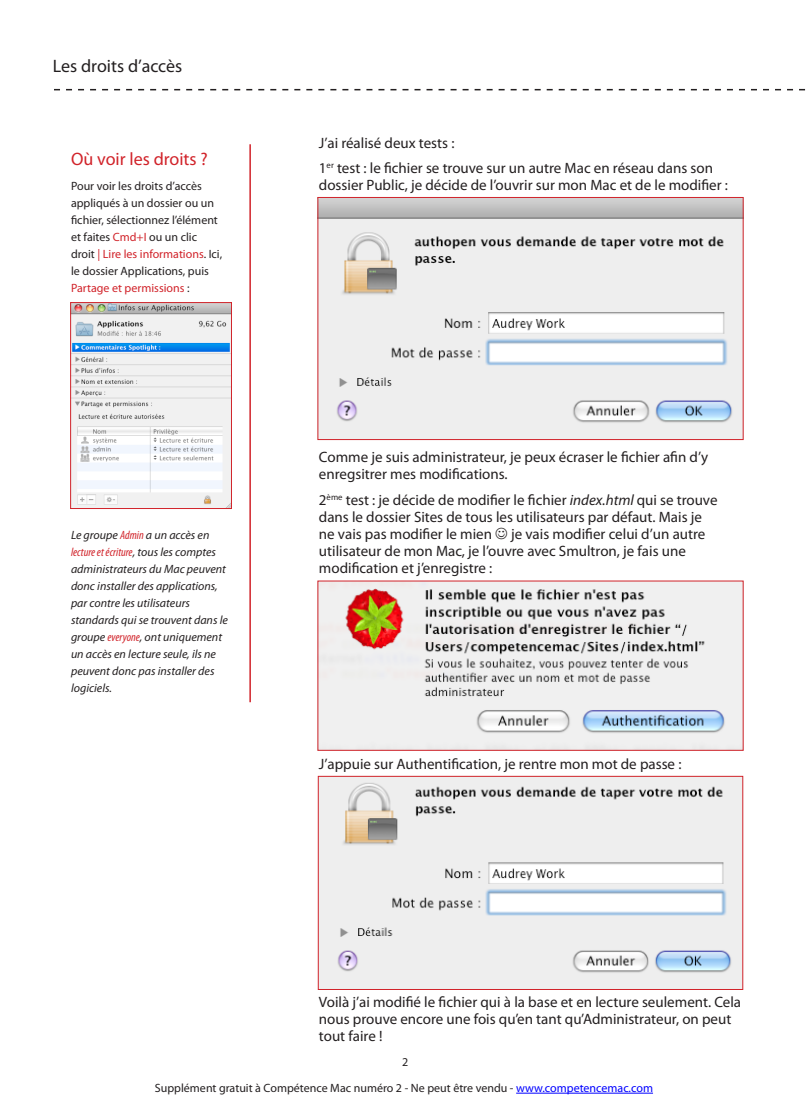
<style>
.page{position:relative;width:808px;height:1106px;background:#fff}
.page>*{position:absolute;margin:0;border:0;box-sizing:border-box;transform-origin:0 0}
.t1{font:18px "Myriad Pro";color:#231f20}
.Notes_Titre{font:18px "Myriad Pro";color:#d1232a}
.t2{font:15px/17px "Myriad Pro";color:#231f20}
.legende{font:italic 12px/17px "Myriad Pro";color:#231f20}
.Notes{font:12px/17px "Myriad Pro";color:#231f20}
.s1{color:#d1232a}
.s2{font-stretch:condensed;color:#d1232a}
.s3{font-style:italic}
.s4{color:#00f}
</style>
<div class="page">
<svg style="left:54px;top:89px;width:752px;height:1px"></svg>
<hr style="left:249px;top:144px;width:2px;height:558px;background:#d1232a">
<img style="left:72px;top:304px;width:158px;height:203px">
<div style="left:70px;top:302px;width:162px;height:207px;border:1px solid #d1232a"></div>
<img style="left:319px;top:199px;width:422px;height:239px">
<div style="left:317px;top:197px;width:426px;height:243px;border:1px solid #d1232a"></div>
<img style="left:319px;top:582px;width:422px;height:166px">
<img style="left:320px;top:778px;width:421px;height:209px">
<div style="left:318px;top:776px;width:425px;height:213px;border:1px solid #d1232a"></div>
<hr style="left:516px;top:1092px;width:137px;height:1px;background:#00f">
<p class="t1" style="left:53px;top:55px;width:131px">Les droits d’accès</p>
<p class="Notes_Titre" style="left:71px;top:147px;width:138px">Où voir les droits ?</p>
<p class="Notes" style="left:71px;top:177px;width:153px">Pour voir les droits d’accès appliqués à un dossier ou un fichier, sélectionnez l’élément et faites <span class="s1">Cmd+I</span> ou un clic droit <span class="s1">| Lire les informations</span>. Ici, le dossier Applications, puis<br><span class="s1">Partage et permissions</span> :</p>
<p class="legende" style="left:71px;top:526px;width:158px">Le groupe <span class="s2">Admin</span> a un accès en <span class="s2">lecture et écriture</span>, tous les comptes administrateurs du Mac peuvent donc installer des applications, par contre les utilisateurs standards qui se trouvent dans le groupe <span class="s2">everyone</span>, ont uniquement un accès en lecture seule, ils ne peuvent donc pas installer des logiciels.</p>
<p class="t2" style="left:319px;top:134px;width:137px">J’ai réalisé deux tests :</p>
<p class="t2" style="left:319px;top:159px;width:410px">1<sup>er</sup> test : le fichier se trouve sur un autre Mac en réseau dans son dossier Public, je décide de l’ouvrir sur mon Mac et de le modifier :</p>
<p class="t2" style="left:319px;top:448px;width:391px">Comme je suis administrateur, je peux écraser le fichier afin d’y enregsitrer mes modifications.</p>
<p class="t2" style="left:319px;top:491px;width:400px">2<sup>ème</sup> test : je décide de modifier le fichier <span class="s3">index.html</span> qui se trouve dans le dossier Sites de tous les utilisateurs par défaut. Mais je ne vais pas modifier le mien</p>
<p class="t2" style="left:319px;top:525px;width:388px;text-indent:192px">je vais modifier celui d’un autre utilisateur de mon Mac, je l’ouvre avec Smultron, je fais une modification et j’enregistre :</p>
<p class="t2" style="left:319px;top:755px;width:364px">J’appuie sur Authentification, je rentre mon mot de passe :</p>
<p class="t2" style="left:319px;top:993px;width:424px">Voilà j’ai modifié le fichier qui à la base et en lecture seulement. Cela nous prouve encore une fois qu’en tant qu’Administrateur, on peut tout faire !</p>
<p class="Notes" style="left:402px;top:1053px;width:8px">2</p>
<p class="Notes" style="left:155px;top:1079px;width:500px">Supplément gratuit à Compétence Mac numéro 2 - Ne peut être vendu - <span class="s4">www.competencemac.com</span></p>
</div>
